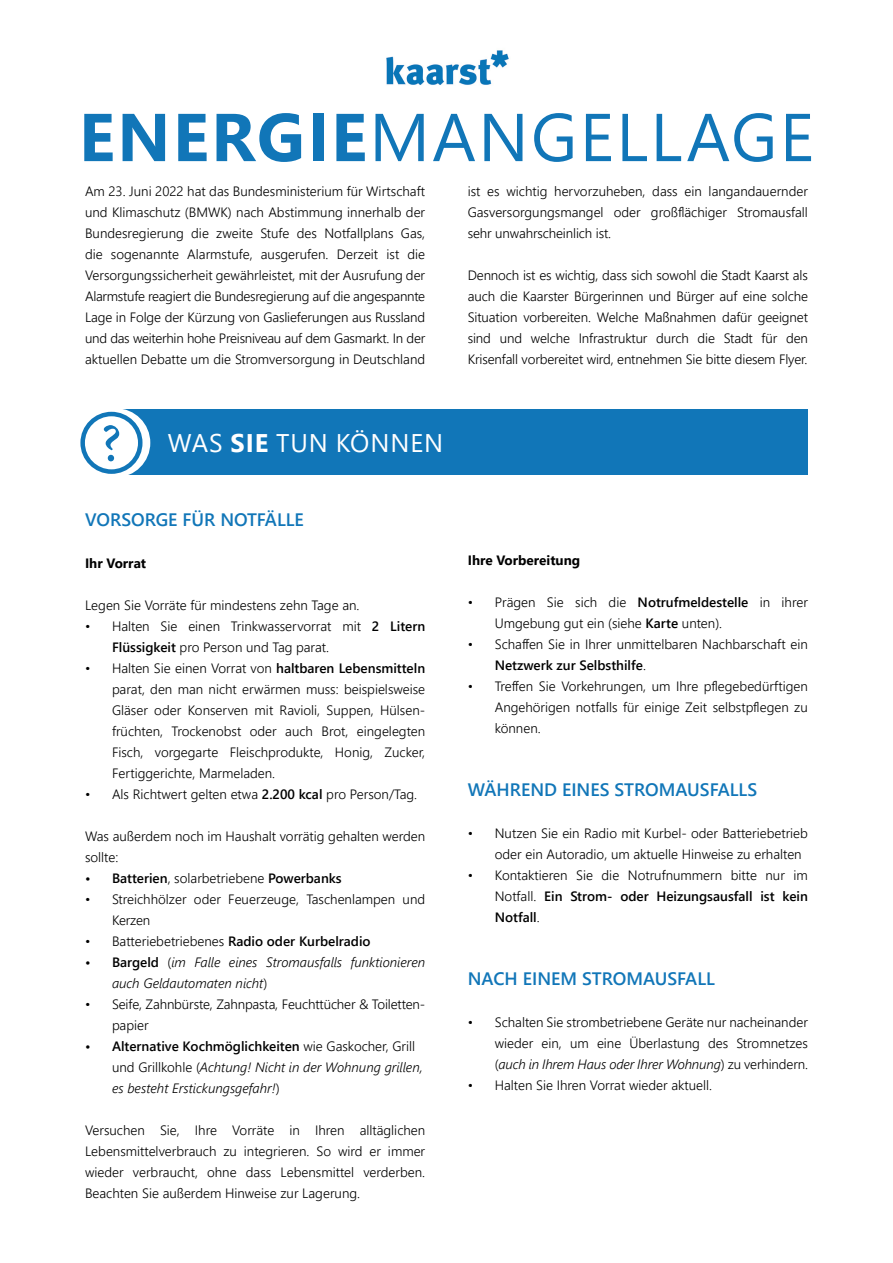
<style>
.page{position:relative;width:893px;height:1263px;background:#fff}
.page>*{position:absolute;margin:0;border:0;box-sizing:border-box;transform-origin:0 0}
.t1{font:75px "Adobe Arabic";color:#1176b8}
.t2{font:67.5px "Segoe UI";letter-spacing:.035em;color:#1176b8}
.t3{font:25.5px "Segoe UI";letter-spacing:.035em;color:#fff}
.t4{font:600 18px "Segoe UI";color:#1176b8}
.t5{font:300 13.5px/21px "Segoe UI";color:#000;text-align:justify}
.t6{font:italic 300 13.5px/21px "Segoe UI";color:#000}
.t7{font:600 13.5px "Segoe UI";color:#000}
.t8{font:700 13.5px "Segoe UI";color:#000}
.s1{font-weight:700}
.s2{font-weight:600}
.s3{font-weight:300}
.s4{font-weight:600;font-style:normal}
.s5{font-style:normal}
.s6{font-style:italic}
</style>
<div class="page">
<img style="left:386px;top:50px;width:123px;height:35px">
<div style="left:114px;top:409px;width:694px;height:66px;background:#1176b8"></div>
<svg style="left:81px;top:408px;width:69px;height:69px;fill:#fff"></svg>
<div style="left:80px;top:412px;width:62px;height:62px;border:4px solid #1176b8;border-radius:50%"></div>
<h2 class="t2" style="left:79px;top:73px;width:737px"><span class="s1">ENERGIE</span>MANGELLAGE</h2>
<p class="t5" style="left:85px;top:179px;width:342px">Am 23. Juni 2022 hat das Bundesministerium für Wirtschaft und Klimaschutz (BMWK) nach Abstimmung innerhalb der Bundesregierung die zweite Stufe des Notfallplans Gas, die sogenannte Alarmstufe, ausgerufen. Derzeit ist die Versorgungssicherheit gewährleistet, mit der Ausrufung der Alarmstufe reagiert die Bundesregierung auf die angespannte Lage in Folge der Kürzung von Gaslieferungen aus Russland und das weiterhin hohe Preisniveau auf dem Gasmarkt. In der aktuellen Debatte um die Stromversorgung in Deutschland</p>
<p class="t5" style="left:468px;top:179px;width:342px">ist es wichtig hervorzuheben, dass ein langandauernder Gasversorgungsmangel oder großflächiger Stromausfall sehr unwahrscheinlich ist.</p>
<p class="t5" style="left:468px;top:263px;width:342px">Dennoch ist es wichtig, dass sich sowohl die Stadt Kaarst als auch die Kaarster Bürgerinnen und Bürger auf eine solche Situation vorbereiten. Welche Maßnahmen dafür geeignet sind und welche Infrastruktur durch die Stadt für den Krisenfall vorbereitet wird, entnehmen Sie bitte diesem Flyer.</p>
<h1 class="t1" style="left:101px;top:391px;width:22px">?</h1>
<h3 class="t3" style="left:168px;top:419px;width:277px">WAS <span class="s1">SIE</span> TUN KÖNNEN</h3>
<h3 class="t4" style="left:85px;top:502px;width:220px">VORSORGE FÜR NOTFÄLLE</h3>
<p class="t8" style="left:85px;top:550px;width:63px">Ihr Vorrat</p>
<p class="t5" style="left:85px;top:593px;width:276px">Legen Sie Vorräte für mindestens zehn Tage an.</p>
<p class="t5" style="left:112px;top:614px;width:315px;text-indent:-27px">• Halten Sie einen Trinkwasservorrat mit <span class="s2">2 Litern<br>Flüssigkeit</span> pro Person und Tag parat.</p>
<p class="t5" style="left:112px;top:656px;width:315px;text-indent:-27px">• Halten Sie einen Vorrat von <span class="s2">haltbaren Lebensmitteln </span>parat, den man nicht erwärmen muss: beispielsweise Gläser oder Konserven mit Ravioli, Suppen, Hülsen&shy;früchten, Trockenobst oder auch Brot, eingelegten Fisch, vorgegarte Fleischprodukte, Honig, Zucker, Fertiggerichte, Marmeladen.</p>
<p class="t5" style="left:85px;top:782px;width:334px">• Als Richtwert gelten etwa <span class="s2">2.200 kcal</span> pro Person/Tag.</p>
<p class="t5" style="left:85px;top:824px;width:342px">Was außerdem noch im Haushalt vorrätig gehalten werden sollte:</p>
<p class="t7" style="left:85px;top:865px;width:258px">• Batterien<span class="s3">, solarbetriebene</span> Powerbanks</p>
<p class="t5" style="left:112px;top:887px;width:315px;text-indent:-27px">• Streichhölzer oder Feuerzeuge, Taschenlampen und<br>Kerzen</p>
<p class="t5" style="left:85px;top:929px;width:287px">• Batteriebetriebenes <span class="s2">Radio oder Kurbelradio</span></p>
<p class="t6" style="left:112px;top:949px;width:315px;text-indent:-27px"><span class="s4">• Bargeld</span> <span class="s5">(</span>im Falle eines Stromausfalls funktionieren auch Geldautomaten nicht<span class="s5">)</span></p>
<p class="t5" style="left:112px;top:992px;width:315px;text-indent:-27px">• Seife, Zahnbürste, Zahnpasta, Feuchttücher &amp; Toiletten&shy;papier</p>
<p class="t6" style="left:112px;top:1033px;width:312px;text-indent:-27px"><span class="s4">• Alternative Kochmöglichkeiten</span> <span class="s5">wie Gaskocher, Grill und Grillkohle (</span>Achtung! Nicht in der Wohnung grillen, es besteht Erstickungsgefahr!<span class="s5">)</span></p>
<p class="t5" style="left:85px;top:1118px;width:342px">Versuchen Sie, Ihre Vorräte in Ihren alltäglichen Lebensmittelverbrauch zu integrieren. So wird er immer wieder verbraucht, ohne dass Lebensmittel verderben.<br>Beachten Sie außerdem Hinweise zur Lagerung.</p>
<p class="t8" style="left:468px;top:547px;width:114px">Ihre Vorbereitung</p>
<p class="t5" style="left:495px;top:590px;width:315px;text-indent:-27px">• Prägen Sie sich die <span class="s2">Notrufmeldestelle</span> in ihrer<br>Umgebung gut ein (siehe <span class="s2">Karte</span> unten).</p>
<p class="t5" style="left:495px;top:632px;width:315px;text-indent:-27px">• Schaffen Sie in Ihrer unmittelbaren Nachbarschaft ein<br><span class="s2">Netzwerk zur Selbsthilfe</span>.</p>
<p class="t5" style="left:495px;top:674px;width:315px;text-indent:-27px">• Treffen Sie Vorkehrungen, um Ihre pflegebedürftigen Angehörigen notfalls für einige Zeit selbstpflegen zu können.</p>
<h3 class="t4" style="left:468px;top:772px;width:291px">WÄHREND EINES STROMAUSFALLS</h3>
<p class="t5" style="left:495px;top:821px;width:315px;text-indent:-27px">• Nutzen Sie ein Radio mit Kurbel- oder Batteriebetrieb oder ein Autoradio, um aktuelle Hinweise zu erhalten</p>
<p class="t5" style="left:495px;top:863px;width:315px;text-indent:-27px">• Kontaktieren Sie die Notrufnummern bitte nur im Notfall. <span class="s2">Ein Strom- oder Heizungsausfall ist kein Notfall</span>.</p>
<h3 class="t4" style="left:468px;top:961px;width:249px">NACH EINEM STROMAUSFALL</h3>
<p class="t5" style="left:495px;top:1010px;width:315px;text-indent:-27px">• Schalten Sie strombetriebene Geräte nur nacheinander wieder ein, um eine Überlastung des Stromnetzes (<span class="s6">auch in Ihrem Haus oder Ihrer Wohnung</span>) zu verhindern.</p>
<p class="t5" style="left:468px;top:1073px;width:246px">• Halten Sie Ihren Vorrat wieder aktuell.</p>
</div>
